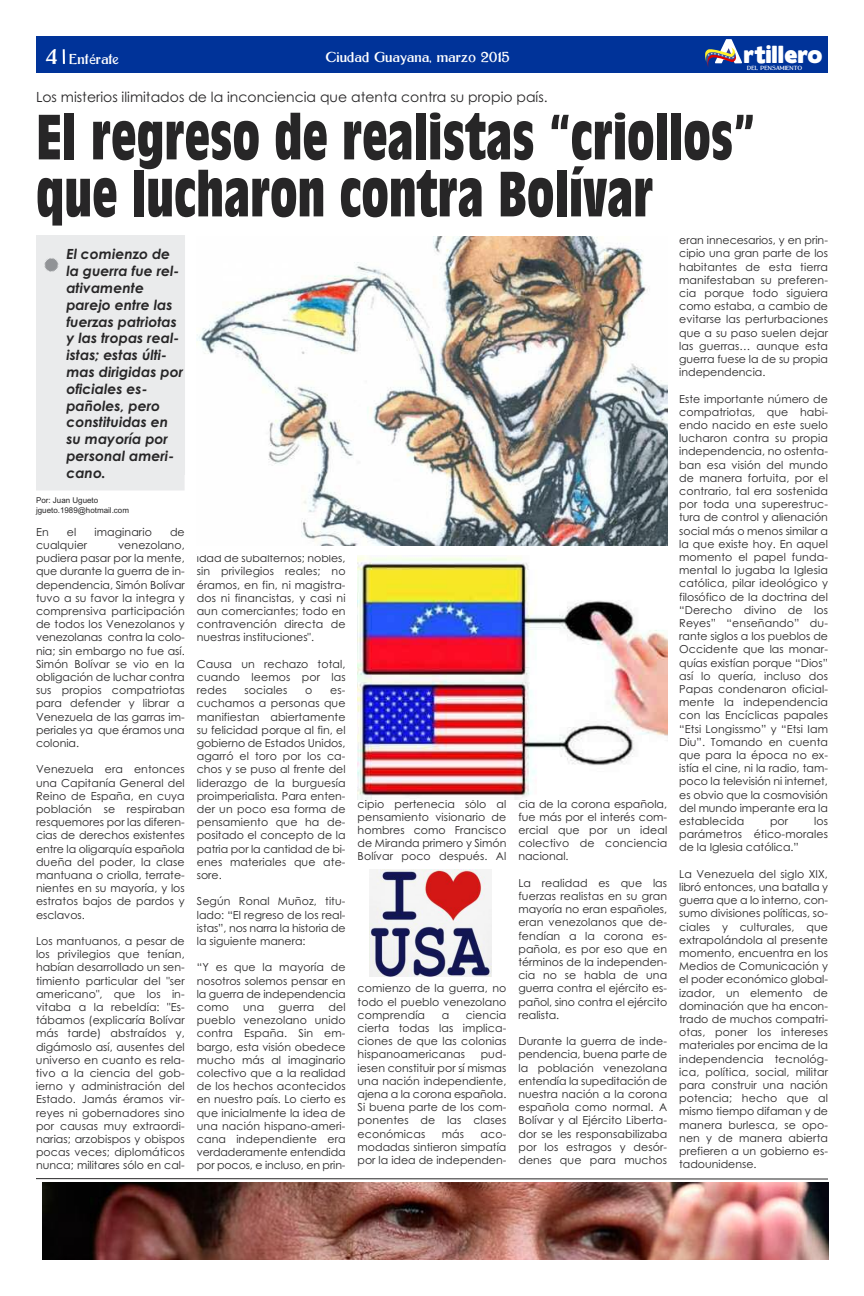
<style>
.page{position:relative;width:864px;height:1296px;background:#fff}
.page>*{position:absolute;margin:0;border:0;box-sizing:border-box;transform-origin:0 0}
.t1{font:700 condensed 60px/57px "Incised 901 BT";color:#272627}
.t2{font:22px "Boris Black Bloxx";letter-spacing:.02em;color:#fff}
.t3{font:italic 700 14px/16.8px "Century Gothic";color:#272627}
.t4{font:14px "Century Gothic";color:#272627}
.t5{font:12px "Bolton Sans";letter-spacing:-.005em;color:#fff}
.t6{font:11px/13.2px "Century Gothic";letter-spacing:.005em;color:#272627;text-align:justify}
.t7{font:8px/9.6px "Arial";color:#272627}
.t8{font:5px "Bolton Sans";letter-spacing:-.01em;color:#fff}
.s1{font-size:18px}
.s2{font-family:"Tahoma"}
</style>
<div class="page">
<div style="left:37px;top:36px;width:791px;height:37px;background:#039"></div>
<svg style="left:63px;top:49px;width:2px;height:15px"></svg>
<svg style="left:705px;top:39px;width:37px;height:28px"></svg>
<img style="left:197px;top:236px;width:470px;height:310px">
<img style="left:358px;top:555px;width:309px;height:244px">
<svg style="left:36px;top:1178px;width:792px;height:1px"></svg>
<img style="left:42px;top:1183px;width:786px;height:77px">
<div style="left:36px;top:236px;width:149px;height:254px;background:#eaebec"></div>
<img style="left:370px;top:870px;width:122px;height:106px">
<p class="t5" style="left:45px;top:53px;width:76px"><span class="s1">4</span> Ent<span class="s2">é</span>rate</p>
<h2 class="t2" style="left:744px;top:38px;width:80px">rtillero</h2>
<p class="t8" style="left:747px;top:65px;width:56px">DEL PENSAMIENTO</p>
<p class="t5" style="left:325px;top:51px;width:186px">Ciudad Guayana, marzo 2015</p>
<p class="t4" style="left:36px;top:89px;width:513px">Los misterios ilimitados de la inconciencia que atenta contra su propio país.</p>
<h1 class="t1" style="left:36px;top:110px;width:721px">El regreso de realistas “criollos” que lucharon contra Bolívar</h1>
<p class="t3" style="left:66px;top:246px;width:118px">El comienzo de la guerra fue rel&shy;ativamente parejo entre las fuerzas patriotas y las tropas real&shy;istas; estas últi&shy;mas dirigidas por oficiales es&shy;pañoles, pero constituidas en su mayoría por personal ameri&shy;cano.</p>
<p class="t7" style="left:36px;top:496px;width:95px">Por: Juan Ugueto jgueto.1989@hotmail.com</p>
<p class="t6" style="left:36px;top:525px;width:14px">En</p>
<p class="t6" style="left:67px;top:525px;width:11px">el</p>
<p class="t6" style="left:94px;top:525px;width:59px">imaginario</p>
<p class="t6" style="left:170px;top:525px;width:16px">de</p>
<p class="t6" style="left:36px;top:539px;width:53px">cualquier</p>
<p class="t6" style="left:36px;top:539px;width:150px;text-indent:82px">venezolano, pudiera pasar por la mente, que durante la guerra de in&shy;dependencia, Simón Bolívar tuvo a su favor la integra y comprensiva participación de todos los Venezolanos y venezolanas contra la colo&shy;nia; sin embargo no fue así.<br>Simón Bolívar se vio en la obligación de luchar contra sus propios compatriotas para defender y librar a Venezuela de las garras im&shy;periales ya que éramos una colonia.</p>
<p class="t6" style="left:36px;top:763px;width:150px">Venezuela era entonces una Capitanía General del Reino de España, en cuya población se respiraban resquemores por las diferen&shy;cias de derechos existentes entre la oligarquía española dueña del poder, la clase mantuana o criolla, terrate&shy;nientes en su mayoría, y los estratos bajos de pardos y esclavos.</p>
<p class="t6" style="left:36px;top:935px;width:150px">Los mantuanos, a pesar de los privilegios que tenían, habían desarrollado un sen&shy;timiento particular del "ser americano", que los in&shy;vitaba a la rebeldía: "Es&shy;tábamos (explicaría Bolívar más tarde) abstraídos y, digámoslo así, ausentes del universo en cuanto es rela&shy;tivo a la ciencia del gob&shy;ierno y administración del Estado. Jamás éramos vir&shy;reyes ni gobernadores sino por causas muy extraordi&shy;narias; arzobispos y obispos pocas veces; diplomáticos nunca; militares sólo en cal-</p>
<p class="t6" style="left:197px;top:552px;width:150px">idad de subalternos; nobles, sin privilegios reales; no éramos, en fin, ni magistra&shy;dos ni financistas, y casi ni aun comerciantes; todo en contravención directa de nuestras instituciones".</p>
<p class="t6" style="left:197px;top:657px;width:150px">Causa un rechazo total, cuando leemos por las redes</p>
<p class="t6" style="left:245px;top:684px;width:44px">sociales</p>
<p class="t6" style="left:305px;top:684px;width:9px">o</p>
<p class="t6" style="left:197px;top:684px;width:150px;text-indent:134px">es&shy;cuchamos a personas que manifiestan abiertamente su felicidad porque al fin, el gobierno de Estados Unidos, agarró el toro por los ca&shy;chos y se puso al frente del liderazgo de la burguesía proimperialista. Para enten&shy;der un poco esa forma de pensamiento que ha de&shy;positado el concepto de la patria por la cantidad de bi&shy;enes materiales que ate&shy;sore.</p>
<p class="t6" style="left:197px;top:895px;width:150px">Según Ronal Muñoz, titu&shy;lado: “El regreso de los real&shy;istas”, nos narra la historia de la siguiente manera:</p>
<p class="t6" style="left:197px;top:961px;width:150px">“Y es que la mayoría de nosotros solemos pensar en la guerra de independencia como</p>
<p class="t6" style="left:197px;top:1001px;width:150px;text-indent:132px">del pueblo venezolano unido contra España. Sin em&shy;bargo, esta visión obedece mucho más al imaginario colectivo que a la realidad de los hechos acontecidos en nuestro país. Lo cierto es que inicialmente la idea de una nación hispano-ameri&shy;cana independiente era verdaderamente entendida por pocos, e incluso, en prin-</p>
<p class="t6" style="left:243px;top:1001px;width:23px">una</p>
<p class="t6" style="left:278px;top:1001px;width:37px">guerra</p>
<p class="t6" style="left:358px;top:797px;width:150px">cipio pertenecía sólo al pensamiento visionario de hombres como Francisco de Miranda primero y Simón Bolívar poco después. Al</p>
<p class="t6" style="left:358px;top:982px;width:150px">comienzo de la guerra, no todo el pueblo venezolano comprendía</p>
<p class="t6" style="left:358px;top:1008px;width:150px;text-indent:108px">ciencia cierta todas las implica&shy;ciones de que las colonias hispanoamericanas</p>
<p class="t6" style="left:442px;top:1008px;width:9px">a</p>
<p class="t6" style="left:358px;top:1048px;width:150px;text-indent:123px">pud&shy;iesen constituir por sí mismas una nación independiente, ajena a la corona española.<br>Si buena parte de los com&shy;ponentes de las clases económicas</p>
<p class="t6" style="left:442px;top:1127px;width:24px">más</p>
<p class="t6" style="left:358px;top:1127px;width:150px;text-indent:123px">aco&shy;modadas sintieron simpatía por la idea de independen-</p>
<p class="t6" style="left:518px;top:797px;width:150px">cia de la corona española, fue más por el interés com&shy;ercial que por un ideal colectivo de conciencia nacional.</p>
<p class="t6" style="left:518px;top:876px;width:150px">La realidad es que las fuerzas realistas en su gran mayoría no eran españoles, eran venezolanos que de&shy;fendían a la corona es&shy;pañola, es por eso que en términos de la independen&shy;cia no se habla de una guerra contra el ejército es&shy;pañol, sino contra el ejército realista.</p>
<p class="t6" style="left:518px;top:1035px;width:150px">Durante la guerra de inde&shy;pendencia, buena parte de la población venezolana entendía la supeditación de nuestra nación a la corona española como normal. A Bolívar y al Ejército Liberta&shy;dor se les responsabilizaba por los estragos y desór&shy;denes que para muchos</p>
<p class="t6" style="left:679px;top:234px;width:150px">eran innecesarios, y en prin&shy;cipio una gran parte de los habitantes de esta tierra manifestaban su preferen&shy;cia porque todo siguiera como estaba, a cambio de evitarse las perturbaciones que a su paso suelen dejar las guerras… aunque esta guerra fuese la de su propia independencia.</p>
<p class="t6" style="left:679px;top:392px;width:150px">Este importante número de compatriotas, que habi&shy;endo nacido en este suelo lucharon contra su propia independencia, no ostenta&shy;ban esa visión del mundo de manera fortuita, por el contrario, tal era sostenida por toda una superestruc&shy;tura de control y alienación social más o menos similar a la que existe hoy. En aquel momento el papel funda&shy;mental lo jugaba la Iglesia católica, pilar ideológico y filosófico de la doctrina del “Derecho divino de los Reyes” “enseñando” du&shy;rante siglos a los pueblos de Occidente que las monar&shy;quías existían porque “Dios” así lo quería, incluso dos Papas condenaron oficial&shy;mente la independencia con las Encíclicas papales “Etsi Longissmo” y “Etsi Iam Diu”. Tomando en cuenta que para la época no ex&shy;istía el cine, ni la radio, tam&shy;poco la televisión ni internet, es obvio que la cosmovisión del mundo imperante era la establecida</p>
<p class="t6" style="left:679px;top:815px;width:150px;text-indent:135px">los parámetros ético-morales de la Iglesia católica.”</p>
<p class="t6" style="left:679px;top:867px;width:150px">La Venezuela del siglo XIX, libró entonces, una batalla y guerra que a lo interno, con&shy;sumo divisiones políticas, so&shy;ciales y culturales, que extrapolándola al presente momento, encuentra en los Medios de Comunicación y el poder económico global&shy;izador, un elemento de dominación que ha encon&shy;trado de muchos compatri&shy;otas, poner los intereses materiales por encima de la independencia tecnológ&shy;ica, política, social, militar para construir una nación potencia; hecho que al mismo tiempo difaman y de manera burlesca, se opo&shy;nen y de manera abierta prefieren a un gobierno es&shy;tadounidense.</p>
<p class="t6" style="left:770px;top:815px;width:20px">por</p>
</div>
